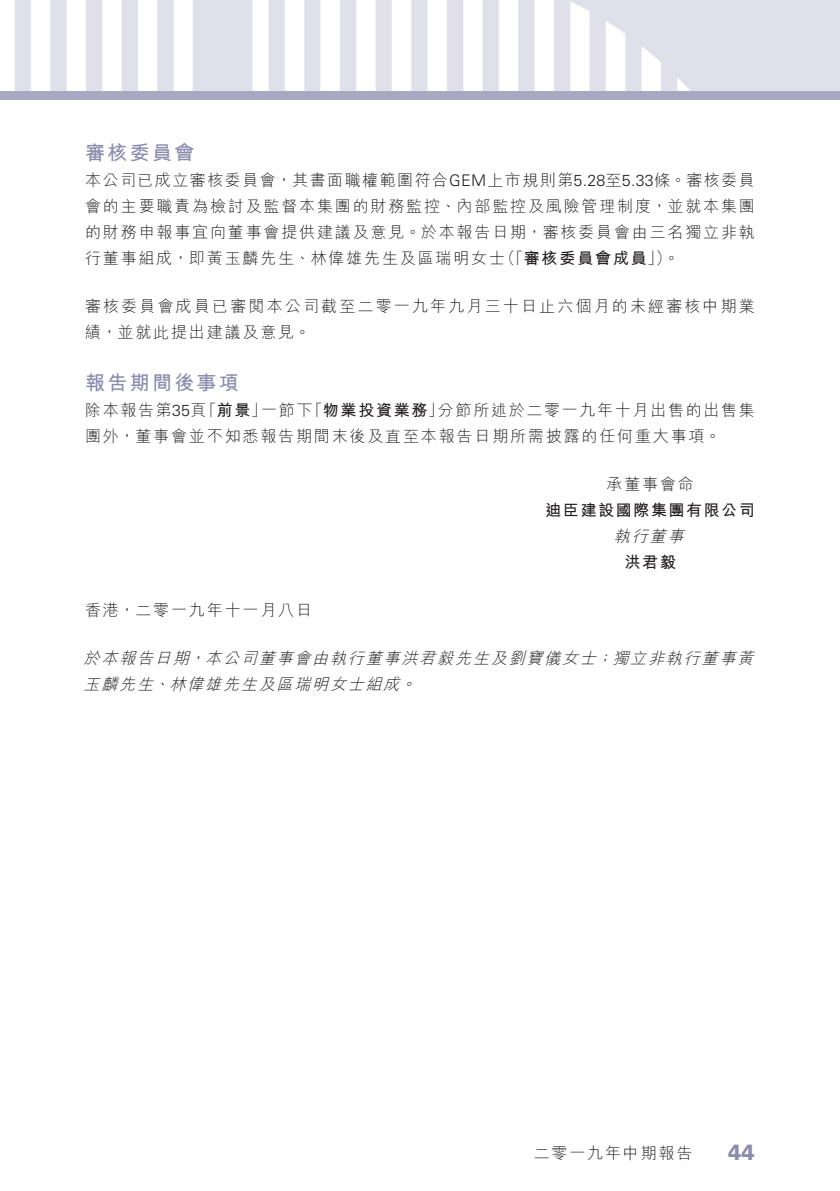
<style>
.page{position:relative;width:840px;height:1191px;background:#fff}
.page>*{position:absolute;margin:0;border:0;box-sizing:border-box;transform-origin:0 0}
.t1{font:900 22px "Univers LT Std";color:#8a8bae;scale:.9 1}
._03_H1{font:700 20px "M Hei HK";letter-spacing:.115em;color:#8a8bae}
._11_P0{font:300 16px/26px "M Hei HK";letter-spacing:.115em;color:#231f20}
._11_P0-2{font:italic 300 16px "M Hei HK";color:#231f20}
._11_P0-3{font:300 16px/26px "M Hei HK";letter-spacing:.135em;color:#231f20}
._11_P0-4{font:300 16px "M Hei HK";letter-spacing:.09em;color:#231f20}
._11_P0-5{font:700 16px "M Hei HK";letter-spacing:.105em;color:#231f20}
.s1{font-family:"Univers LT Std"}
.s2{font-weight:300}
.s3{font-weight:700}
</style>
<div class="page">
<img style="left:14px;top:0;width:825px;height:91px">
<div style="left:0;top:91px;width:839px;height:8px;background:#a8a8c2"></div>
<p class="_03_H1" style="left:85px;top:138px;width:111px">審核委員會</p>
<p class="_11_P0-4" style="left:85px;top:168px;width:670px">本公司已成立審核委員會，其書面職權範圍符合<span class="s1">GEM</span>上市規則第<span class="s1">5.28</span>至<span class="s1">5.33</span>條。審核委員</p>
<p class="_11_P0" style="left:85px;top:192px;width:671px">會的主要職責為檢討及監督本集團的財務監控、內部監控及風險管理制度，並就本集團</p>
<p class="_11_P0" style="left:85px;top:218px;width:671px">的財務申報事宜向董事會提供建議及意見。於本報告日期，審核委員會由三名獨立非執</p>
<p class="_11_P0-5" style="left:499px;top:246px;width:182px"><span class="s2">（「</span>審核委員會成員 <span class="s2">。(「</span></p>
<p class="_11_P0" style="left:85px;top:244px;width:421px">行董事組成，即黃玉麟先生、林偉雄先生及區瑞明女士</p>
<p class="_11_P0-3" style="left:85px;top:292px;width:670px">審核委員會成員已審閱本公司截至二零一九年九月三十日止六個月的未經審核中期業績，並就此提出建議及意見。</p>
<p class="_03_H1" style="left:85px;top:368px;width:155px">報告期間後事項</p>
<p class="_11_P0" style="left:437px;top:396px;width:318px">分節所述於二零一九年十月出售的出售集</p>
<p class="_11_P0" style="left:85px;top:396px;width:637px">除本報告第<span class="s1">35</span>頁<br>團外，董事會並不知悉報告期間末後及直至本報告日期所需披露的任何重大事項。</p>
<p class="_11_P0" style="left:606px;top:470px;width:89px">承董事會命</p>
<p class="_11_P0-5" style="left:545px;top:498px;width:210px">迪臣建設國際集團有限公司</p>
<p class="_11_P0-2" style="left:613px;top:524px;width:77px">執行董事</p>
<p class="_11_P0-5" style="left:624px;top:550px;width:53px">洪君毅</p>
<p class="_11_P0" style="left:85px;top:596px;width:228px">香港，二零一九年十一月八日</p>
<p class="_11_P0-2" style="left:612px;top:646px;width:148px">獨立非執行董事黃</p>
<p class="_11_P0" style="left:200px;top:396px;width:68px">「<span class="s3">前景</span>」</p>
<p class="_11_P0" style="left:261px;top:396px;width:53px">一節下</p>
<p class="_11_P0-5" style="left:306px;top:398px;width:138px"><span class="s2">「</span>物業投資業務<span class="s2">」</span></p>
<p class="_11_P0-2" style="left:205px;top:646px;width:397px">本公司董事會由執行董事洪君毅先生及劉寶儀女士</p>
<p class="_11_P0-2" style="left:83px;top:646px;width:112px">於本報告日期</p>
<p class="_11_P0-2" style="left:595px;top:646px;width:23px">；</p>
<p class="_11_P0-2" style="left:189px;top:646px;width:23px">，</p>
<p class="_11_P0-2" style="left:169px;top:672px;width:237px">林偉雄先生及區瑞明女士組成</p>
<p class="_11_P0-2" style="left:83px;top:672px;width:77px">玉麟先生</p>
<p class="_11_P0-2" style="left:399px;top:672px;width:23px">。</p>
<p class="_11_P0-2" style="left:153px;top:672px;width:23px">、</p>
<p class="_11_P0" style="left:533px;top:1139px;width:160px">二零一九年中期報告</p>
<h1 class="t1" style="left:727px;top:1137px;width:31px">44</h1>
</div>
